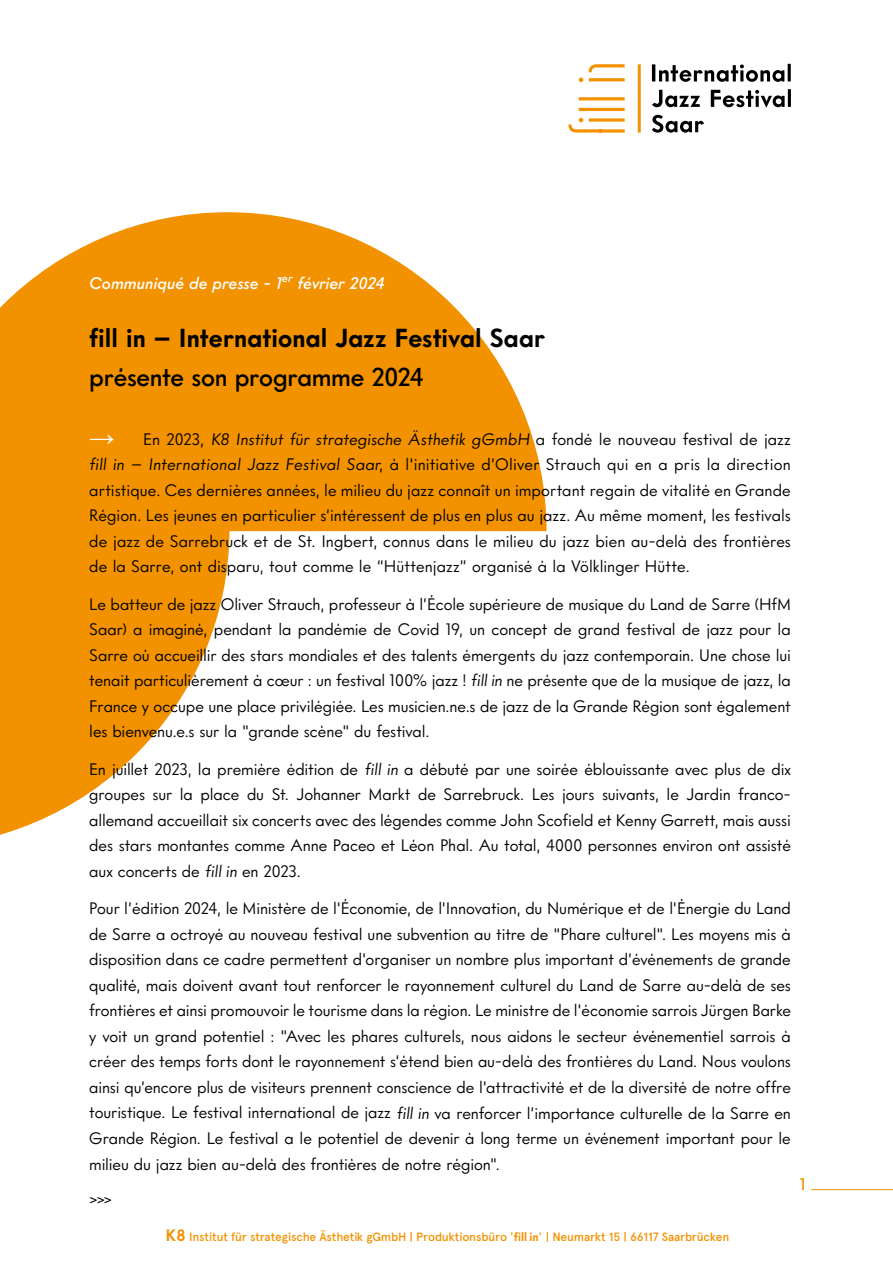
<style>
.page{position:relative;width:893px;height:1263px;background:#fff}
.page>*{position:absolute;margin:0;border:0;box-sizing:border-box;transform-origin:0 0}
.t1{font:700 25.5px "Intervogue";letter-spacing:.005em;color:#000}
.t2{font:500 25.5px "Intervogue";letter-spacing:-.01em;color:#000}
.t3{font:16.5px/25.5px "Intervogue";letter-spacing:-.005em;color:#000;text-align:justify}
.t4{font:16.5px "Intervogue Med Oblq";color:#fff}
.t5{font:500 16.5px "Intervogue";color:#f39200}
.t6{font:500 12px "Apercu";letter-spacing:-.01em;color:#f39200}
.s1{font-family:"Arial";font-weight:700;font-size:25.5px;color:#fff}
.s2{font-weight:700;font-size:16.5px}
.s3{font-family:"Intervogue";font-weight:700}
</style>
<div class="page">
<hr style="left:811px;top:1189px;width:82px;height:1px;background:#f39200">
<hr style="left:579px;top:108px;width:46px;height:3px;background:#f39200">
<hr style="left:579px;top:97px;width:46px;height:3px;background:#f39200">
<svg style="left:568px;top:118px;width:57px;height:15px"></svg>
<svg style="left:589px;top:118px;width:36px;height:4px"></svg>
<svg style="left:589px;top:64px;width:36px;height:8px"></svg>
<svg style="left:579px;top:78px;width:4px;height:4px"></svg>
<hr style="left:589px;top:78px;width:36px;height:3px;background:#f39200">
<svg style="left:652px;top:115px;width:52px;height:18px"></svg>
<svg style="left:652px;top:89px;width:139px;height:19px"></svg>
<svg style="left:652px;top:64px;width:139px;height:18px"></svg>
<hr style="left:638px;top:64px;width:3px;height:69px;background:#f39200">
<svg style="left:0;top:531px;width:230px;height:304px;fill:#f39200"></svg>
<svg style="left:0;top:212px;width:546px;height:319px;fill:#f39200"></svg>
<p class="t4" style="left:89px;top:273px;width:297px">Communiqué de presse - 1<sup>er</sup> février 2024</p>
<h1 class="t1" style="left:89px;top:323px;width:457px">fill in – International Jazz Festival Saar</h1>
<h1 class="t2" style="left:89px;top:362px;width:336px">présente son programme 2024</h1>
<p class="t3" style="left:89px;top:426px;width:703px"><span class="s1">→</span> En 2023, K8 Institut für strategische Ästhetik gGmbH a fondé le nouveau festival de jazz fill in – International Jazz Festival Saar, à l'initiative d’Oliver Strauch qui en a pris la direction artistique. Ces dernières années, le milieu du jazz connaît un important regain de vitalité en Grande Région. Les jeunes en particulier s’intéressent de plus en plus au jazz. Au même moment, les festivals de jazz de Sarrebruck et de St. Ingbert, connus dans le milieu du jazz bien au-delà des frontières de la Sarre, ont disparu, tout comme le “Hüttenjazz” organisé à la Völklinger Hütte.</p>
<p class="t3" style="left:89px;top:591px;width:703px">Le batteur de jazz Oliver Strauch, professeur à l’École supérieure de musique du Land de Sarre (HfM Saar) a imaginé, pendant la pandémie de Covid 19, un concept de grand festival de jazz pour la Sarre où accueillir des stars mondiales et des talents émergents du jazz contemporain. Une chose lui tenait particulièrement à cœur : un festival 100% jazz ! fillin ne présente que de la musique de jazz, la France y occupe une place privilégiée. Les musicien.ne.s de jazz de la Grande Région sont également les bienvenu.e.s sur la "grande scène" du festival.</p>
<p class="t3" style="left:89px;top:756px;width:703px">En juillet 2023, la première édition de fill in a débuté par une soirée éblouissante avec plus de dix groupes sur la place du St. Johanner Markt de Sarrebruck. Les jours suivants, le Jardin franco&shy;allemand accueillait six concerts avec des légendes comme John Scofield et Kenny Garrett, mais aussi des stars montantes comme Anne Paceo et Léon Phal. Au total, 4000 personnes environ ont assisté aux concerts de fill in en 2023.</p>
<p class="t3" style="left:89px;top:896px;width:703px">Pour l’édition 2024, le Ministère de l'Économie, de l'Innovation, du Numérique et de l'Énergie du Land de Sarre a octroyé au nouveau festival une subvention au titre de "Phare culturel". Les moyens mis à disposition dans ce cadre permettent d'organiser un nombre plus important d’événements de grande qualité, mais doivent avant tout renforcer le rayonnement culturel du Land de Sarre au-delà de ses frontières et ainsi promouvoir le tourisme dans la région. Le ministre de l'économie sarrois Jürgen Barke y voit un grand potentiel : "Avec les phares culturels, nous aidons le secteur événementiel sarrois à créer des temps forts dont le rayonnement s'étend bien au-delà des frontières du Land. Nous voulons ainsi qu’encore plus de visiteurs prennent conscience de l'attractivité et de la diversité de notre offre touristique. Le festival international de jazz fill in va renforcer l’importance culturelle de la Sarre en Grande Région. Le festival a le potentiel de devenir à long terme un événement important pour le milieu du jazz bien au-delà des frontières de notre région".</p>
<p class="t3" style="left:89px;top:1187px;width:25px">&gt;&gt;&gt;</p>
<p class="t5" style="left:800px;top:1174px;width:8px">1</p>
<p class="t6" style="left:166px;top:1230px;width:565px"><span class="s2">K8</span> Institut für strategische Ästhetik gGmbH | Produktionsbüro '<span class="s3">fill in</span>' | Neumarkt 15 | 66117 Saarbrücken</p>
</div>
